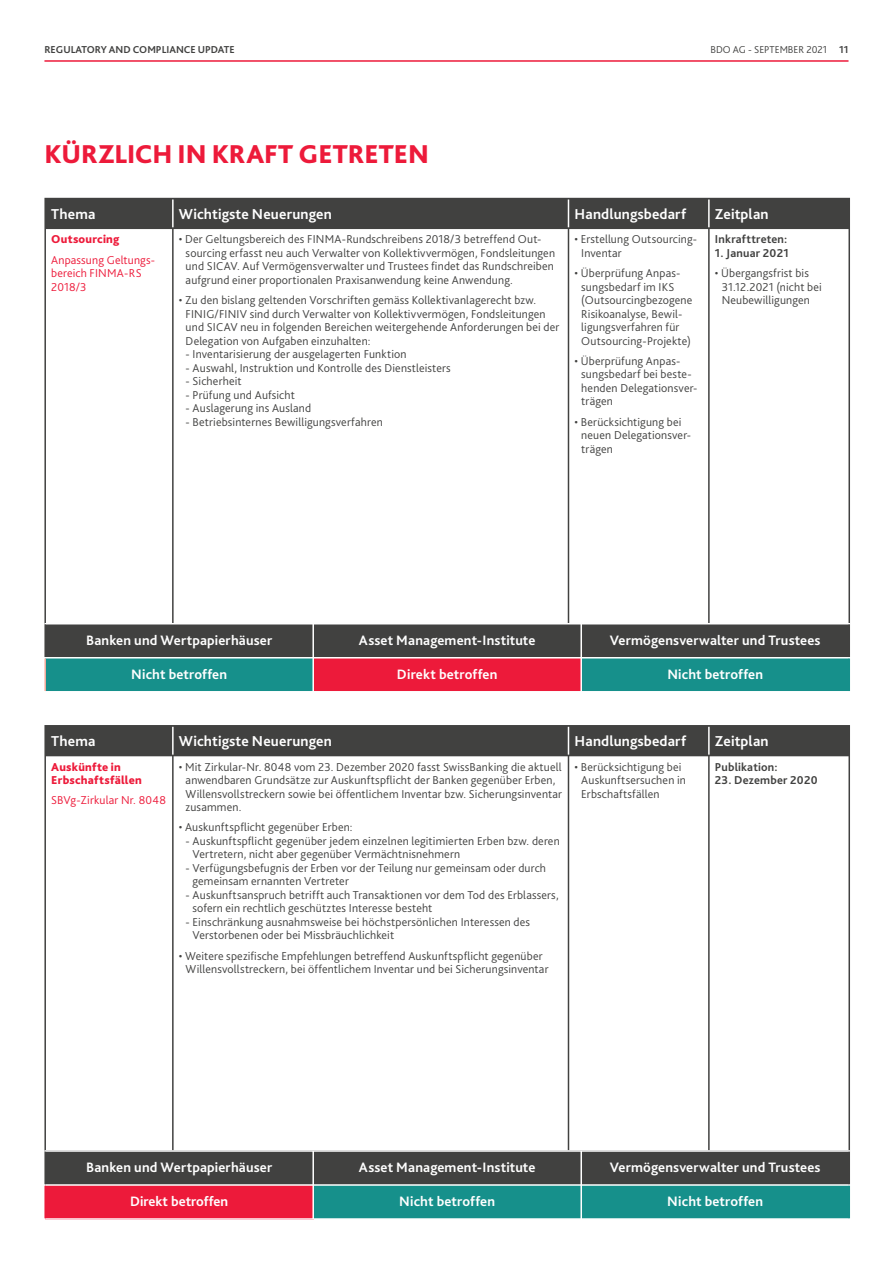
<style>
.page{position:relative;width:893px;height:1263px;background:#fff}
.page>*{position:absolute;margin:0;border:0;box-sizing:border-box;transform-origin:0 0}
.t1{font:800 27px "Bliss Pro";color:#ed1a3a}
.t2{font:700 15px "Bliss Pro";letter-spacing:.005em;color:#fff}
.t3{font:700 14.25px "Bliss Pro";letter-spacing:.01em;color:#fff}
.t4{font:300 12px/13.5px "Bliss Pro";letter-spacing:.015em;color:#414140}
.t5{font:300 12px/13.5px "Bliss Pro";letter-spacing:.01em;color:#ed1a3a}
.t6{font:700 12px "Bliss Pro";letter-spacing:.02em;color:#414140}
.t7{font:800 12px/13.5px "Bliss Pro";letter-spacing:.015em;color:#ed1a3a}
.t8{font:700 10.5px "Bliss Pro";color:#414140}
.t9{font:300 10.5px "Bliss Pro";color:#414140}
.s1{font-weight:700}
</style>
<div class="page">
<hr style="left:44px;top:60px;width:804px;height:2px;background:#ed1a3a">
<svg style="left:173px;top:229px;width:535px;height:394px"></svg>
<div style="left:46px;top:199px;width:802px;height:29px;background:#414140"></div>
<hr style="left:44px;top:228px;width:129px;height:1px;background:#414140">
<hr style="left:44px;top:229px;width:2px;height:394px;background:#414140">
<hr style="left:173px;top:228px;width:395px;height:1px;background:#414140">
<hr style="left:172px;top:229px;width:1px;height:394px;background:#414140">
<hr style="left:568px;top:228px;width:282px;height:1px;background:#414140">
<hr style="left:848px;top:229px;width:2px;height:394px;background:#414140">
<hr style="left:567px;top:229px;width:2px;height:394px;background:#414140">
<hr style="left:708px;top:229px;width:1px;height:394px;background:#414140">
<hr style="left:44px;top:198px;width:129px;height:1px;background:#414140">
<hr style="left:44px;top:199px;width:2px;height:29px;background:#414140">
<hr style="left:173px;top:198px;width:677px;height:1px;background:#414140">
<hr style="left:848px;top:199px;width:2px;height:29px;background:#414140">
<svg style="left:173px;top:756px;width:535px;height:394px"></svg>
<div style="left:46px;top:727px;width:802px;height:28px;background:#414140"></div>
<hr style="left:44px;top:755px;width:129px;height:1px;background:#414140">
<hr style="left:44px;top:756px;width:2px;height:394px;background:#414140">
<hr style="left:173px;top:755px;width:395px;height:1px;background:#414140">
<hr style="left:172px;top:756px;width:1px;height:394px;background:#414140">
<hr style="left:568px;top:755px;width:282px;height:1px;background:#414140">
<hr style="left:848px;top:756px;width:2px;height:394px;background:#414140">
<hr style="left:567px;top:756px;width:2px;height:394px;background:#414140">
<hr style="left:708px;top:756px;width:1px;height:394px;background:#414140">
<hr style="left:44px;top:725px;width:129px;height:2px;background:#414140">
<hr style="left:44px;top:727px;width:2px;height:28px;background:#414140">
<hr style="left:173px;top:725px;width:677px;height:2px;background:#414140">
<hr style="left:848px;top:727px;width:2px;height:28px;background:#414140">
<svg style="left:46px;top:1152px;width:802px;height:66px;background:#4f5457"></svg>
<hr style="left:312px;top:1152px;width:2px;height:32px;background:#fff">
<hr style="left:580px;top:1152px;width:2px;height:32px;background:#fff">
<hr style="left:44px;top:1184px;width:537px;height:2px;background:#fff">
<hr style="left:312px;top:1186px;width:2px;height:32px;background:#fff">
<hr style="left:581px;top:1184px;width:269px;height:2px;background:#fff">
<hr style="left:580px;top:1186px;width:2px;height:32px;background:#fff">
<hr style="left:44px;top:1152px;width:2px;height:32px;background:#414140">
<hr style="left:848px;top:1152px;width:2px;height:32px;background:#414140">
<hr style="left:44px;top:1186px;width:2px;height:32px;background:#ed1a3a">
<hr style="left:848px;top:1186px;width:2px;height:32px;background:#16908b">
<svg style="left:46px;top:624px;width:802px;height:67px;background:#31615f"></svg>
<div style="left:313px;top:658px;width:268px;height:34px;background:#ed1a3a"></div>
<hr style="left:312px;top:624px;width:2px;height:33px;background:#fff">
<hr style="left:580px;top:624px;width:2px;height:33px;background:#fff">
<hr style="left:44px;top:657px;width:537px;height:2px;background:#fff">
<hr style="left:312px;top:659px;width:2px;height:32px;background:#fff">
<hr style="left:581px;top:657px;width:269px;height:2px;background:#fff">
<hr style="left:580px;top:659px;width:2px;height:32px;background:#fff">
<hr style="left:44px;top:691px;width:537px;height:2px;background:#fff">
<hr style="left:44px;top:624px;width:2px;height:33px;background:#414140">
<hr style="left:848px;top:624px;width:2px;height:33px;background:#414140">
<hr style="left:848px;top:659px;width:2px;height:32px;background:#16908b">
<hr style="left:44px;top:659px;width:2px;height:32px;background:#f8aa9b">
<p class="t8" style="left:44px;top:45px;width:192px">REGULATORY AND COMPLIANCE UPDATE</p>
<p class="t9" style="left:710px;top:45px;width:139px">BDO AG - SEPTEMBER 2021 <span class="s1">11</span></p>
<h1 class="t1" style="left:44px;top:144px;width:386px">KÜRZLICH IN KRAFT GETRETEN</h1>
<p class="t2" style="left:51px;top:208px;width:46px">Thema</p>
<p class="t2" style="left:179px;top:208px;width:154px">Wichtigste Neuerungen</p>
<p class="t2" style="left:574px;top:208px;width:113px">Handlungsbedarf</p>
<p class="t2" style="left:714px;top:208px;width:55px">Zeitplan</p>
<p class="t7" style="left:51px;top:234px;width:70px">Outsourcing</p>
<p class="t5" style="left:51px;top:254px;width:105px">Anpassung Geltungs&shy;bereich FINMA-RS<br>2018/3</p>
<p class="t4" style="left:186px;top:234px;width:371px;text-indent:-7px">• Der Geltungsbereich des FINMA-Rundschreibens 2018/3 betreffend Out&shy;sourcing erfasst neu auch Verwalter von Kollektivvermögen, Fondsleitungen und SICAV. Auf Vermögensverwalter und Trustees findet das Rundschreiben aufgrund einer proportionalen Praxisanwendung keine Anwendung.</p>
<p class="t4" style="left:186px;top:295px;width:375px;text-indent:-7px">• Zu den bislang geltenden Vorschriften gemäss Kollektivanlagerecht bzw.<br>FINIG/FINIV sind durch Verwalter von Kollektivvermögen, Fondsleitungen und SICAV neu in folgenden Bereichen weitergehende Anforderungen bei der Delegation von Aufgaben einzuhalten:</p>
<p class="t4" style="left:186px;top:349px;width:222px">- Inventarisierung der ausgelagerten Funktion</p>
<p class="t4" style="left:186px;top:362px;width:266px">- Auswahl, Instruktion und Kontrolle des Dienstleisters</p>
<p class="t4" style="left:186px;top:376px;width:58px">- Sicherheit</p>
<p class="t4" style="left:186px;top:389px;width:111px">- Prüfung und Aufsicht</p>
<p class="t4" style="left:186px;top:403px;width:127px">- Auslagerung ins Ausland</p>
<p class="t4" style="left:186px;top:416px;width:199px">- Betriebsinternes Bewilligungsverfahren</p>
<p class="t4" style="left:581px;top:234px;width:117px;text-indent:-7px">• Erstellung Outsourcing-<br>Inventar</p>
<p class="t4" style="left:581px;top:268px;width:112px;text-indent:-7px">• Überprüfung Anpas&shy;sungsbedarf im IKS (Outsourcingbezogene<br>Risikoanalyse, Bewil&shy;ligungsverfahren für<br>Outsourcing-Projekte)</p>
<p class="t4" style="left:581px;top:355px;width:118px;text-indent:-7px">• Überprüfung Anpas&shy;sungsbedarf bei beste&shy;henden Delegationsver&shy;trägen</p>
<p class="t4" style="left:581px;top:416px;width:111px;text-indent:-7px">• Berücksichtigung bei neuen Delegationsver&shy;trägen</p>
<p class="t6" style="left:714px;top:235px;width:74px">Inkrafttreten:</p>
<p class="t6" style="left:714px;top:248px;width:75px">1. Januar 2021</p>
<p class="t4" style="left:721px;top:268px;width:102px;text-indent:-7px">• Übergangsfrist bis<br>31.12.2021 (nicht bei<br>Neubewilligungen</p>
<p class="t3" style="left:86px;top:635px;width:188px">Banken und Wertpapierhäuser</p>
<p class="t3" style="left:359px;top:635px;width:178px">Asset Management-Institute</p>
<p class="t3" style="left:609px;top:635px;width:212px">Vermögensverwalter und Trustees</p>
<p class="t3" style="left:131px;top:669px;width:97px">Nicht betroffen</p>
<p class="t3" style="left:397px;top:669px;width:102px">Direkt betroffen</p>
<p class="t3" style="left:667px;top:669px;width:97px">Nicht betroffen</p>
<p class="t2" style="left:51px;top:735px;width:46px">Thema</p>
<p class="t2" style="left:179px;top:735px;width:154px">Wichtigste Neuerungen</p>
<p class="t2" style="left:574px;top:735px;width:113px">Handlungsbedarf</p>
<p class="t2" style="left:714px;top:735px;width:55px">Zeitplan</p>
<p class="t7" style="left:51px;top:761px;width:92px">Auskünfte in<br>Erbschaftsfällen</p>
<p class="t5" style="left:51px;top:795px;width:116px">SBVg-Zirkular Nr. 8048</p>
<p class="t4" style="left:186px;top:761px;width:378px;text-indent:-7px">• Mit Zirkular-Nr. 8048 vom 23. Dezember 2020 fasst SwissBanking die aktuell anwendbaren Grundsätze zur Auskunftspflicht der Banken gegenüber Erben, Willensvollstreckern sowie bei öffentlichem Inventar bzw. Sicherungsinventar zusammen.</p>
<p class="t4" style="left:179px;top:822px;width:175px">• Auskunftspflicht gegenüber Erben:</p>
<p class="t4" style="left:192px;top:835px;width:369px;text-indent:-7px">- Auskunftspflicht gegenüber jedem einzelnen legitimierten Erben bzw. deren<br>Vertretern, nicht aber gegenüber Vermächtnisnehmern</p>
<p class="t4" style="left:192px;top:862px;width:355px;text-indent:-7px">- Verfügungsbefugnis der Erben vor der Teilung nur gemeinsam oder durch gemeinsam ernannten Vertreter</p>
<p class="t4" style="left:192px;top:889px;width:368px;text-indent:-7px">- Auskunftsanspruch betrifft auch Transaktionen vor dem Tod des Erblassers, sofern ein rechtlich geschütztes Interesse besteht</p>
<p class="t4" style="left:192px;top:916px;width:339px;text-indent:-7px">- Einschränkung ausnahmsweise bei höchstpersönlichen Interessen des<br>Verstorbenen oder bei Missbräuchlichkeit</p>
<p class="t4" style="left:179px;top:950px;width:371px;text-align:center">• Weitere spezifische Empfehlungen betreffend Auskunftspflicht gegenüber<br>Willensvollstreckern, bei öffentlichem Inventar und bei Sicherungsinventar</p>
<p class="t4" style="left:581px;top:761px;width:106px;text-indent:-7px">• Berücksichtigung bei<br>Auskunftsersuchen in<br>Erbschaftsfällen</p>
<p class="t6" style="left:714px;top:762px;width:64px">Publikation:</p>
<p class="t6" style="left:714px;top:776px;width:104px">23. Dezember 2020</p>
<p class="t3" style="left:86px;top:1162px;width:188px">Banken und Wertpapierhäuser</p>
<p class="t3" style="left:359px;top:1162px;width:178px">Asset Management-Institute</p>
<p class="t3" style="left:609px;top:1162px;width:212px">Vermögensverwalter und Trustees</p>
<p class="t3" style="left:130px;top:1196px;width:99px">Direkt betroffen</p>
<p class="t3" style="left:399px;top:1196px;width:97px">Nicht betroffen</p>
<p class="t3" style="left:667px;top:1196px;width:97px">Nicht betroffen</p>
</div>
